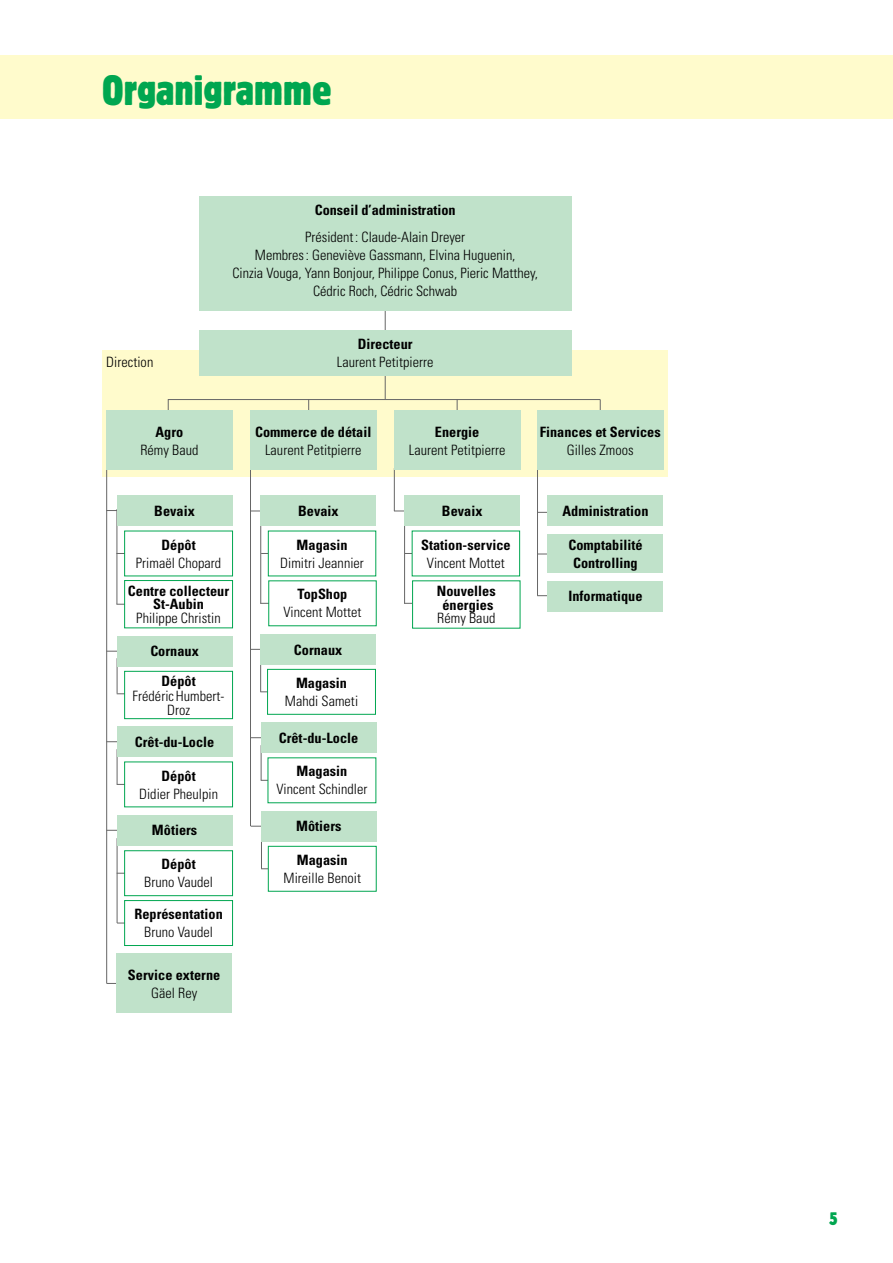
<style>
.page{position:relative;width:893px;height:1263px;background:#fff}
.page>*{position:absolute;margin:0;border:0;box-sizing:border-box;transform-origin:0 0}
.t1{font:condensed 42px "Block Pro";color:#00a650}
.t2{font:condensed 18px "Block Pro";color:#00a650}
.t3{font:300 condensed 14.25px/18px "Univers LT Std";letter-spacing:.005em;color:#000;text-align:center}
.t4{font:700 condensed 14.25px/13.5px "Univers LT Std";letter-spacing:.005em;color:#000;text-align:center}
</style>
<div class="page">
<div style="left:0;top:55px;width:893px;height:64px;background:#fffbcc"></div>
<hr style="left:117px;top:509px;width:1px;height:95px;background:#666">
<hr style="left:260px;top:510px;width:1px;height:94px;background:#666">
<div style="left:102px;top:351px;width:566px;height:126px;background:#fffbcc"></div>
<hr style="left:385px;top:304px;width:1px;height:95px;background:#666">
<hr style="left:168px;top:400px;width:1px;height:57px;background:#666">
<hr style="left:117px;top:658px;width:1px;height:35px;background:#666">
<hr style="left:117px;top:838px;width:1px;height:85px;background:#666">
<hr style="left:117px;top:749px;width:1px;height:35px;background:#666">
<hr style="left:106px;top:468px;width:1px;height:515px;background:#666">
<hr style="left:250px;top:468px;width:1px;height:358px;background:#666">
<div style="left:199px;top:330px;width:372px;height:45px;background:#c0e2ca"></div>
<div style="left:106px;top:411px;width:127px;height:59px;background:#c0e2ca"></div>
<div style="left:117px;top:495px;width:116px;height:31px;background:#c0e2ca"></div>
<hr style="left:600px;top:400px;width:1px;height:57px;background:#666">
<hr style="left:537px;top:468px;width:1px;height:128px;background:#666">
<div style="left:537px;top:411px;width:126px;height:59px;background:#c0e2ca"></div>
<div style="left:547px;top:495px;width:116px;height:31px;background:#c0e2ca"></div>
<div style="left:547px;top:581px;width:116px;height:30px;background:#c0e2ca"></div>
<div style="left:547px;top:534px;width:116px;height:39px;background:#c0e2ca"></div>
<div style="left:260px;top:496px;width:116px;height:30px;background:#c0e2ca"></div>
<div style="left:117px;top:636px;width:116px;height:30px;background:#c0e2ca"></div>
<div style="left:117px;top:815px;width:116px;height:30px;background:#c0e2ca"></div>
<div style="left:117px;top:726px;width:116px;height:31px;background:#c0e2ca"></div>
<div style="left:124px;top:671px;width:109px;height:48px;border:1px solid #00a650"></div>
<div style="left:124px;top:850px;width:109px;height:46px;border:1px solid #00a650"></div>
<div style="left:124px;top:900px;width:109px;height:46px;border:1px solid #00a650"></div>
<div style="left:250px;top:411px;width:126px;height:59px;background:#c0e2ca"></div>
<hr style="left:168px;top:399px;width:432px;height:1px;background:#666">
<div style="left:124px;top:580px;width:109px;height:48px;border:1px solid #00a650"></div>
<hr style="left:260px;top:656px;width:1px;height:36px;background:#666">
<div style="left:260px;top:634px;width:116px;height:30px;background:#c0e2ca"></div>
<div style="left:267px;top:669px;width:109px;height:46px;border:1px solid #00a650"></div>
<hr style="left:261px;top:745px;width:1px;height:35px;background:#666">
<div style="left:261px;top:722px;width:115px;height:31px;background:#c0e2ca"></div>
<hr style="left:261px;top:834px;width:1px;height:35px;background:#666">
<div style="left:261px;top:811px;width:116px;height:30px;background:#c0e2ca"></div>
<div style="left:268px;top:846px;width:109px;height:46px;border:1px solid #00a650"></div>
<hr style="left:404px;top:510px;width:1px;height:94px;background:#666">
<hr style="left:394px;top:468px;width:1px;height:43px;background:#666">
<div style="left:404px;top:496px;width:116px;height:30px;background:#c0e2ca"></div>
<div style="left:394px;top:411px;width:126px;height:59px;background:#c0e2ca"></div>
<div style="left:116px;top:954px;width:116px;height:59px;background:#c0e2ca"></div>
<div style="left:199px;top:196px;width:372px;height:114px;background:#c0e2ca"></div>
<h1 class="t1" style="left:102px;top:63px;width:231px">Organigramme</h1>
<p class="t3" style="left:106px;top:353px;width:49px">Direction</p>
<p class="t4" style="left:155px;top:425px;width:29px">Agro</p>
<p class="t3" style="left:140px;top:441px;width:60px">Rémy Baud</p>
<p class="t4" style="left:315px;top:203px;width:142px">Conseil d’administration</p>
<p class="t3" style="left:232px;top:228px;width:307px">Président: Claude-Alain Dreyer<br>Membres: Geneviève Gassmann, Elvina Huguenin,<br>Cinzia Vouga, Yann Bonjour, Philippe Conus, Pieric Matthey, Cédric Roch, Cédric Schwab</p>
<p class="t4" style="left:358px;top:337px;width:56px">Directeur</p>
<p class="t3" style="left:337px;top:353px;width:98px">Laurent Petitpierre</p>
<p class="t4" style="left:255px;top:425px;width:118px">Commerce de détail</p>
<p class="t3" style="left:265px;top:441px;width:98px">Laurent Petitpierre</p>
<p class="t4" style="left:435px;top:425px;width:46px">Energie</p>
<p class="t3" style="left:409px;top:441px;width:98px">Laurent Petitpierre</p>
<p class="t4" style="left:540px;top:425px;width:123px">Finances et Services</p>
<p class="t3" style="left:567px;top:441px;width:68px">Gilles Zmoos</p>
<p class="t4" style="left:154px;top:504px;width:42px">Bevaix</p>
<p class="t4" style="left:161px;top:538px;width:36px">Dépôt</p>
<p class="t3" style="left:136px;top:554px;width:87px">Primaël Chopard</p>
<p class="t4" style="left:128px;top:584px;width:103px">Centre collecteur<br>St-Aubin</p>
<p class="t3" style="left:136px;top:609px;width:86px">Philippe Christin</p>
<p class="t4" style="left:150px;top:644px;width:50px">Cornaux</p>
<p class="t4" style="left:161px;top:674px;width:36px">Dépôt</p>
<p class="t3" style="left:133px;top:688px;width:93px;line-height:14.2px">Frédéric Humbert-<br>Droz</p>
<p class="t4" style="left:135px;top:735px;width:81px">Crêt-du-Locle</p>
<p class="t4" style="left:161px;top:769px;width:36px">Dépôt</p>
<p class="t3" style="left:139px;top:784px;width:80px">Didier Pheulpin</p>
<p class="t4" style="left:152px;top:823px;width:47px">Môtiers</p>
<p class="t4" style="left:161px;top:857px;width:36px">Dépôt</p>
<p class="t3" style="left:144px;top:873px;width:70px">Bruno Vaudel</p>
<p class="t4" style="left:134px;top:907px;width:90px">Représentation</p>
<p class="t3" style="left:144px;top:923px;width:70px">Bruno Vaudel</p>
<p class="t4" style="left:128px;top:968px;width:94px">Service externe</p>
<p class="t3" style="left:151px;top:983px;width:48px">Gäel Rey</p>
<p class="t4" style="left:298px;top:504px;width:42px">Bevaix</p>
<p class="t4" style="left:297px;top:538px;width:52px">Magasin</p>
<p class="t3" style="left:280px;top:554px;width:85px">Dimitri Jeannier</p>
<p class="t4" style="left:298px;top:588px;width:51px">TopShop</p>
<p class="t3" style="left:283px;top:603px;width:80px">Vincent Mottet</p>
<p class="t4" style="left:294px;top:643px;width:50px">Cornaux</p>
<p class="t4" style="left:296px;top:676px;width:52px">Magasin</p>
<p class="t3" style="left:285px;top:692px;width:75px">Mahdi Sameti</p>
<p class="t4" style="left:279px;top:731px;width:81px">Crêt-du-Locle</p>
<p class="t4" style="left:296px;top:765px;width:52px">Magasin</p>
<p class="t3" style="left:276px;top:780px;width:92px">Vincent Schindler</p>
<p class="t4" style="left:296px;top:819px;width:47px">Môtiers</p>
<p class="t4" style="left:297px;top:853px;width:52px">Magasin</p>
<p class="t3" style="left:284px;top:869px;width:79px">Mireille Benoit</p>
<p class="t4" style="left:442px;top:504px;width:42px">Bevaix</p>
<p class="t4" style="left:421px;top:538px;width:91px">Station-service</p>
<p class="t3" style="left:427px;top:554px;width:80px">Vincent Mottet</p>
<p class="t4" style="left:437px;top:584px;width:60px">Nouvelles énergies</p>
<p class="t3" style="left:437px;top:609px;width:60px">Rémy Baud</p>
<p class="t4" style="left:562px;top:504px;width:88px">Administration</p>
<p class="t4" style="left:568px;top:536px;width:76px;line-height:18px">Comptabilité<br>Controlling</p>
<p class="t4" style="left:568px;top:589px;width:76px">Informatique</p>
<p class="t2" style="left:829px;top:1207px;width:10px">5</p>
</div>
